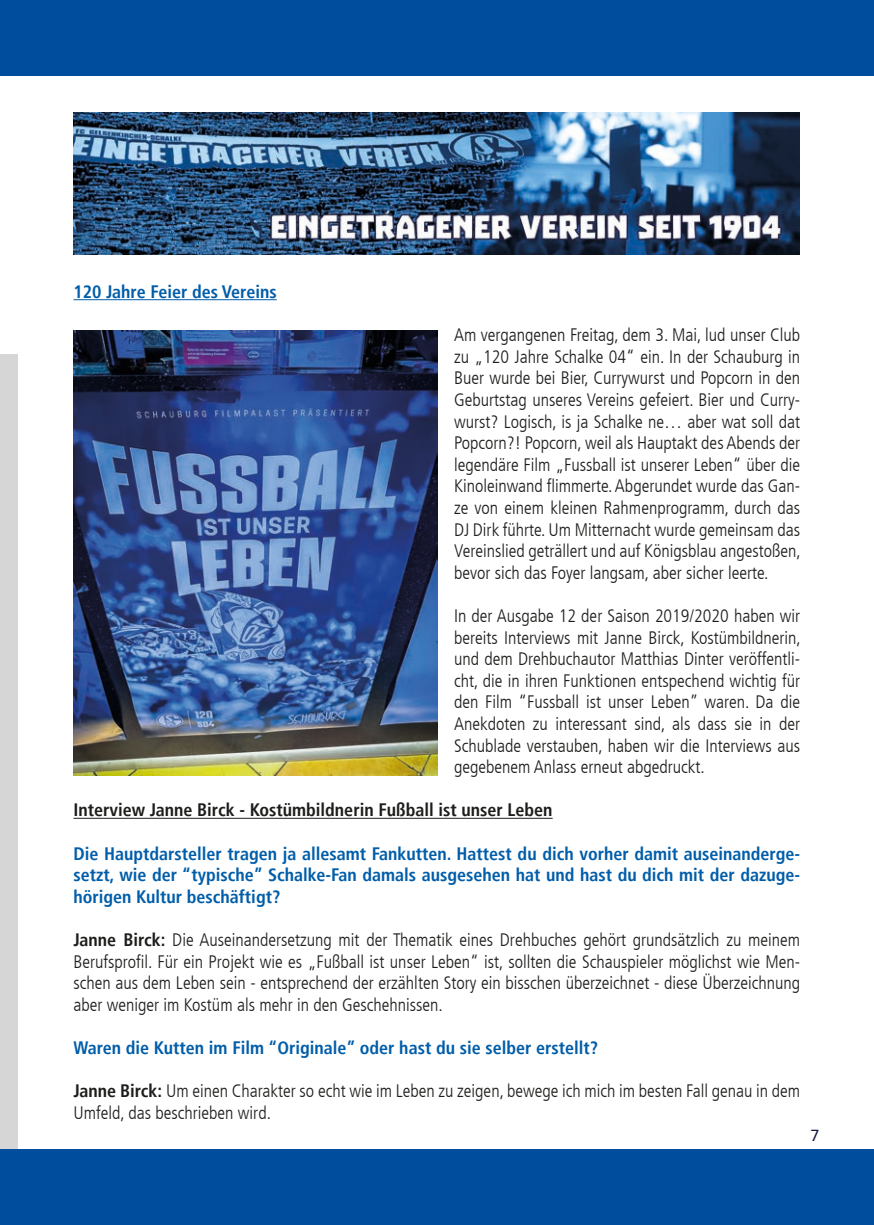
<style>
.page{position:relative;width:874px;height:1225px;background:#fff}
.page>*{position:absolute;margin:0;border:0;box-sizing:border-box;transform-origin:0 0}
._01_Fliestext{font:300 condensed 18px/21.6px "Frutiger LT";color:#1d1d1b;text-align:justify}
._03_Subheadline_Rubriken{font:700 condensed 18px/21.6px "Frutiger LT";color:#005da9;text-align:justify}
._03_Subheadline_Rubriken-2{font:700 condensed 18px "Frutiger LT";color:#1d1d1b}
.t1{font:16px "Steinem";color:#131940}
.s1{font-weight:700}
</style>
<div class="page">
<div style="left:0;top:354px;width:17px;height:795px;background:#d6d6d6"></div>
<hr style="left:73px;top:299px;width:203px;height:1px;background:#005da9">
<hr style="left:73px;top:818px;width:479px;height:1px;background:#1d1d1b">
<img style="left:73px;top:112px;width:726px;height:143px">
<img style="left:74px;top:330px;width:363px;height:445px">
<div style="left:0;top:1149px;width:17px;height:76px;background:#004d9d"></div>
<div style="left:17px;top:0;width:856px;height:75px;background:#004d9d"></div>
<div style="left:17px;top:1149px;width:856px;height:75px;background:#004d9d"></div>
<div style="left:0;top:0;width:17px;height:75px;background:#004d9d"></div>
<p class="_03_Subheadline_Rubriken" style="left:73px;top:281px;width:205px">120 Jahre Feier des Vereins</p>
<p class="_01_Fliestext" style="left:454px;top:324px;width:348px">Am vergangenen Freitag, dem 3. Mai, lud unser Club zu „120 Jahre Schalke 04“ ein. In der Schauburg in Buer wurde bei Bier, Currywurst und Popcorn in den Geburtstag unseres Vereins gefeiert. Bier und Curry&shy;wurst? Logisch, is ja Schalke ne… aber wat soll dat Popcorn?! Popcorn, weil als Hauptakt des Abends der legendäre Film „Fussball ist unserer Leben“ über die Kinoleinwand flimmerte. Abgerundet wurde das Gan&shy;ze von einem kleinen Rahmenprogramm, durch das DJ Dirk führte. Um Mitternacht wurde gemeinsam das Vereinslied geträllert und auf Königsblau angestoßen, bevor sich das Foyer langsam, aber sicher leerte.</p>
<p class="_01_Fliestext" style="left:454px;top:605px;width:348px">In der Ausgabe 12 der Saison 2019/2020 haben wir bereits Interviews mit Janne Birck, Kostümbildnerin, und dem Drehbuchautor Matthias Dinter veröffentli&shy;cht, die in ihren Funktionen entspechend wichtig für den Film “Fussball ist unser Leben” waren. Da die Anekdoten zu interessant sind, als dass sie in der Schublade verstauben, haben wir die Interviews aus gegebenem Anlass erneut abgedruckt.</p>
<p class="_03_Subheadline_Rubriken-2" style="left:73px;top:799px;width:480px">Interview Janne Birck - Kostümbildnerin Fußball ist unser Leben</p>
<p class="_03_Subheadline_Rubriken" style="left:73px;top:842px;width:727px">Die Hauptdarsteller tragen ja allesamt Fankutten. Hattest du dich vorher damit auseinanderge&shy;setzt, wie der “typische” Schalke-Fan damals ausgesehen hat und hast du dich mit der dazuge&shy;hörigen Kultur beschäftigt?</p>
<p class="_01_Fliestext" style="left:73px;top:929px;width:727px"><span class="s1">Janne Birck:</span> Die Auseinandersetzung mit der Thematik eines Drehbuches gehört grundsätzlich zu meinem Berufsprofil. Für ein Projekt wie es „Fußball ist unser Leben“ ist, sollten die Schauspieler möglichst wie Men&shy;schen aus dem Leben sein - entsprechend der erzählten Story ein bisschen überzeichnet - diese Überzeichnung aber weniger im Kostüm als mehr in den Geschehnissen.</p>
<p class="_03_Subheadline_Rubriken" style="left:73px;top:1037px;width:526px">Waren die Kutten im Film “Originale” oder hast du sie selber erstellt?</p>
<p class="_01_Fliestext" style="left:73px;top:1080px;width:727px"><span class="s1">Janne Birck:</span> Um einen Charakter so echt wie im Leben zu zeigen, bewege ich mich im besten Fall genau in dem<br>Umfeld, das beschrieben wird.</p>
<p class="t1" style="left:810px;top:1126px;width:10px">7</p>
</div>
